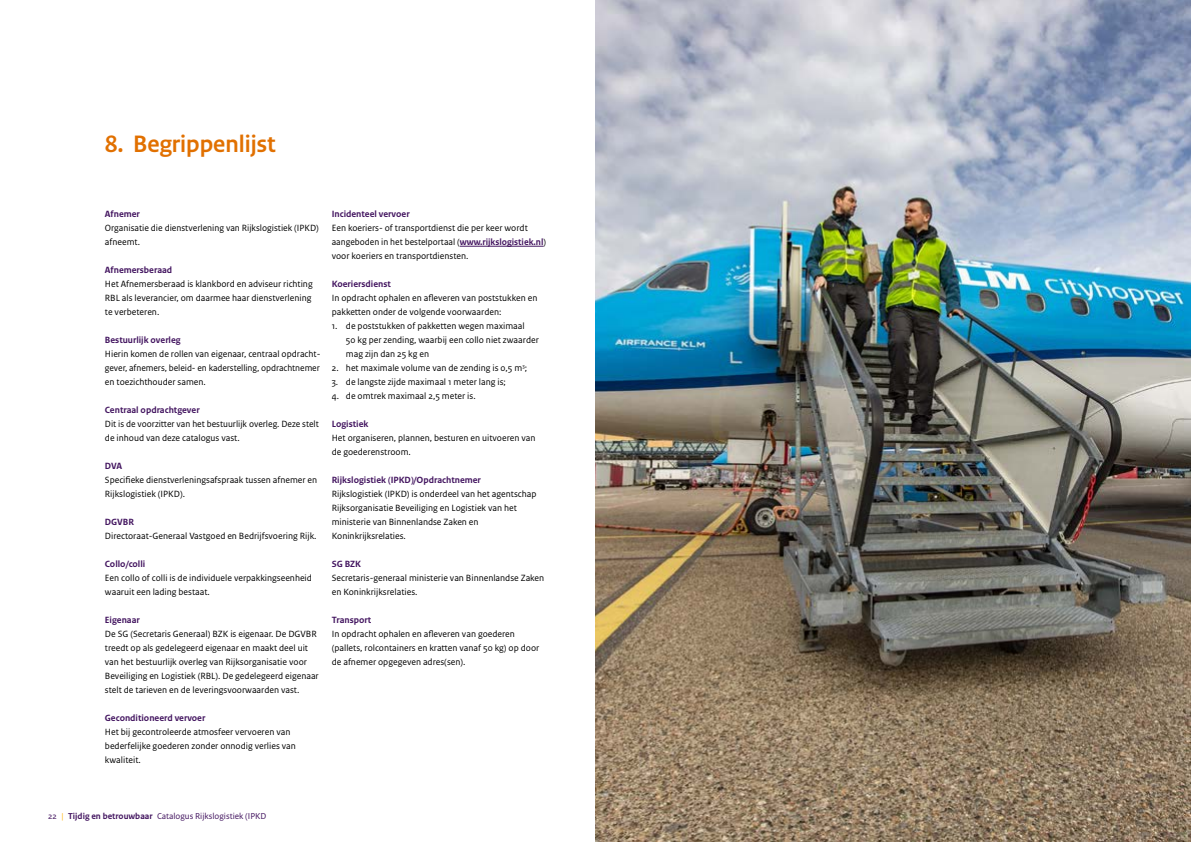
<style>
.page{position:relative;width:1191px;height:842px;background:#fff}
.page>*{position:absolute;margin:0;border:0;box-sizing:border-box;transform-origin:0 0}
.t1{font:700 25px "Rijksoverheid Sans Heading";color:#e17000}
.t2{font:9.5px/14px "Rijksoverheid Sans Text";color:#000}
.t3{font:700 9.5px "Rijksoverheid Sans Text";color:#42145f}
.t4{font:9px "Rijksoverheid Sans Text";color:#42145f}
.s1{font-weight:700;color:#42145f}
.s2{color:#ffb612}
.s3{font-weight:700}
</style>
<div class="page">
<hr style="left:460px;top:246px;width:83px;height:1px;background:#42145f">
<img style="left:595px;top:0;width:596px;height:842px">
<h1 class="t1" style="left:105px;top:130px;width:172px">8. Begrippenlijst</h1>
<p class="t3" style="left:105px;top:209px;width:36px">Afnemer</p>
<p class="t2" style="left:105px;top:221px;width:215px">Organisatie die dienstverlening van Rijkslogistiek (IPKD) afneemt.</p>
<p class="t3" style="left:105px;top:265px;width:69px">Afnemersberaad</p>
<p class="t2" style="left:105px;top:277px;width:209px">Het Afnemersberaad is klankbord en adviseur richting<br>RBL als leverancier, om daarmee haar dienstverlening te verbeteren.</p>
<p class="t3" style="left:105px;top:335px;width:77px">Bestuurlijk overleg</p>
<p class="t2" style="left:105px;top:347px;width:217px;text-align:justify">Hierin komen de rollen van eigenaar, centraal opdracht&shy;gever, afnemers, beleid- en kaderstelling, opdrachtnemer en toezichthouder samen.</p>
<p class="t3" style="left:105px;top:405px;width:96px">Centraal opdrachtgever</p>
<p class="t2" style="left:105px;top:417px;width:215px">Dit is de voorzitter van het bestuurlijk overleg. Deze stelt de inhoud van deze catalogus vast.</p>
<p class="t3" style="left:105px;top:461px;width:19px">DVA</p>
<p class="t2" style="left:105px;top:473px;width:214px">Specifieke dienstverleningsafspraak tussen afnemer en<br>Rijkslogistiek (IPKD).</p>
<p class="t3" style="left:105px;top:517px;width:31px">DGVBR</p>
<p class="t2" style="left:105px;top:529px;width:213px">Directoraat-Generaal Vastgoed en Bedrijfsvoering Rijk.</p>
<p class="t3" style="left:105px;top:559px;width:42px">Collo/colli</p>
<p class="t2" style="left:105px;top:571px;width:208px">Een collo of colli is de individuele verpakkingseenheid waaruit een lading bestaat.</p>
<p class="t3" style="left:105px;top:615px;width:36px">Eigenaar</p>
<p class="t2" style="left:105px;top:627px;width:215px">De SG (Secretaris Generaal) BZK is eigenaar. De DGVBR treedt op als gedelegeerd eigenaar en maakt deel uit van het bestuurlijk overleg van Rijksorganisatie voor Beveiliging en Logistiek (RBL). De gedelegeerd eigenaar stelt de tarieven en de leveringsvoorwaarden vast.</p>
<p class="t3" style="left:105px;top:713px;width:102px">Geconditioneerd vervoer</p>
<p class="t2" style="left:105px;top:725px;width:192px">Het bij gecontroleerde atmosfeer vervoeren van bederfelijke goederen zonder onnodig verlies van kwaliteit.</p>
<p class="t3" style="left:332px;top:209px;width:79px">Incidenteel vervoer</p>
<p class="t2" style="left:332px;top:221px;width:216px">Een koeriers- of transportdienst die per keer wordt aangeboden in het bestelportaal (<span class="s1">www.rijkslogistiek.nl</span>) voor koeriers en transportdiensten.</p>
<p class="t3" style="left:332px;top:279px;width:61px">Koeriersdienst</p>
<p class="t2" style="left:332px;top:291px;width:207px">In opdracht ophalen en afleveren van poststukken en pakketten onder de volgende voorwaarden:</p>
<p class="t2" style="left:346px;top:319px;width:194px;text-indent:-14px">1. de poststukken of pakketten wegen maximaal<br>50 kg per zending, waarbij een collo niet zwaarder mag zijn dan 25 kg en</p>
<p class="t2" style="left:332px;top:361px;width:197px">2. het maximale volume van de zending is 0,5 m<sup>3</sup>;</p>
<p class="t2" style="left:332px;top:375px;width:176px">3. de langste zijde maximaal 1 meter lang is;</p>
<p class="t2" style="left:332px;top:389px;width:145px">4. de omtrek maximaal 2,5 meter is.</p>
<p class="t3" style="left:332px;top:419px;width:38px">Logistiek</p>
<p class="t2" style="left:332px;top:431px;width:205px">Het organiseren, plannen, besturen en uitvoeren van de goederenstroom.</p>
<p class="t3" style="left:332px;top:475px;width:151px">Rijkslogistiek (IPKD)/Opdrachtnemer</p>
<p class="t2" style="left:332px;top:487px;width:206px">Rijkslogistiek (IPKD) is onderdeel van het agentschap Rijksorganisatie Beveiliging en Logistiek van het ministerie van Binnenlandse Zaken en Koninkrijksrelaties.</p>
<p class="t3" style="left:332px;top:559px;width:31px">SG BZK</p>
<p class="t2" style="left:332px;top:571px;width:214px">Secretaris-generaal ministerie van Binnenlandse Zaken en Koninkrijksrelaties.</p>
<p class="t3" style="left:332px;top:615px;width:41px">Transport</p>
<p class="t2" style="left:332px;top:627px;width:209px">In opdracht ophalen en afleveren van goederen (pallets, rolcontainers en kratten vanaf 50 kg) op door de afnemer opgegeven adres(sen).</p>
<p class="t4" style="left:48px;top:811px;width:220px">22 <span class="s2">|</span> <span class="s3">Tijdig en betrouwbaar</span> Catalogus Rijkslogistiek (IPKD</p>
</div>
